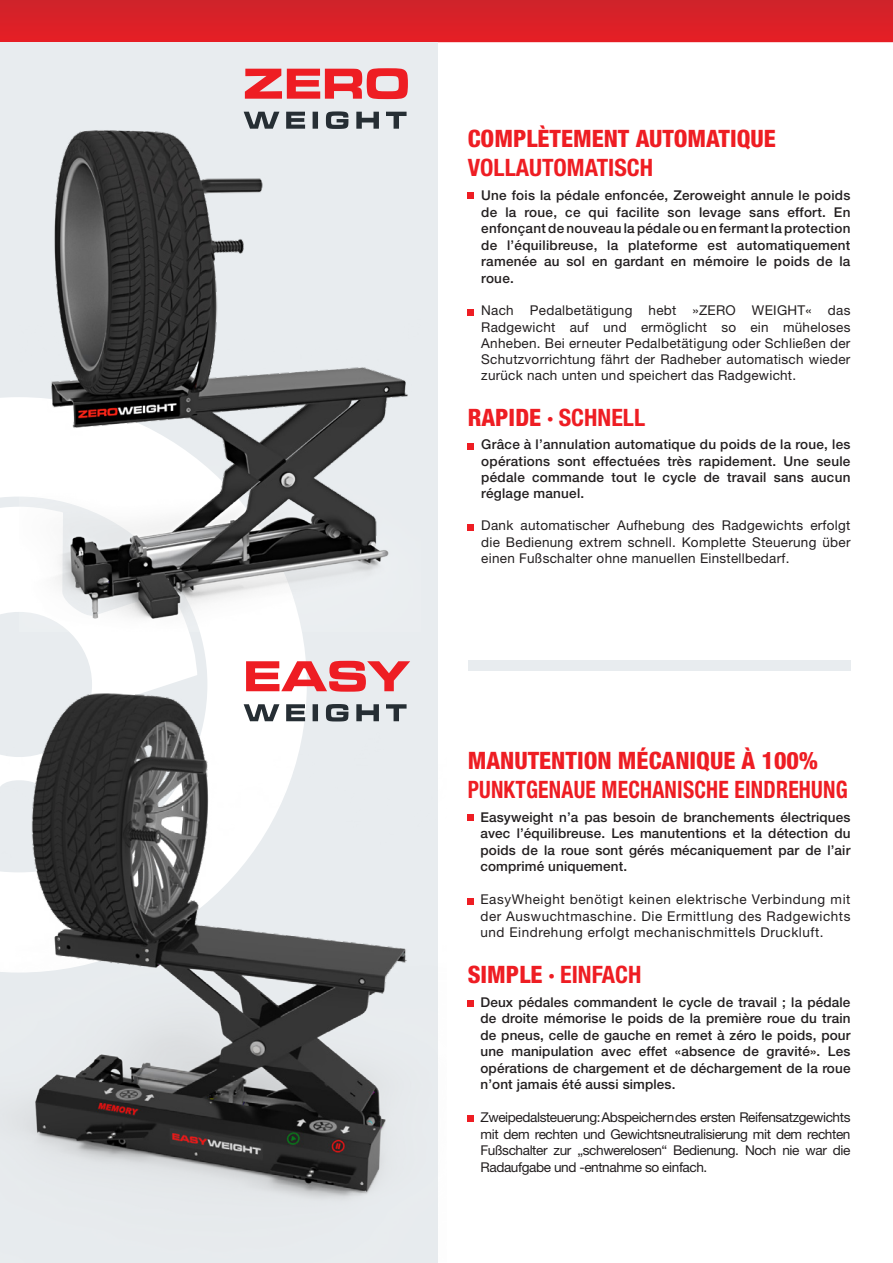
<style>
.page{position:relative;width:893px;height:1263px;background:#fff}
.page>*{position:absolute;margin:0;border:0;box-sizing:border-box;transform-origin:0 0}
.t1{font:800 condensed 24px "Helvetica Neue LT Std";color:#ee1d23}
.t2{font:700 condensed 24px "Helvetica Neue LT Std";letter-spacing:.01em;color:#ee1d23}
.t3{font:700 condensed 24px "Helvetica Neue LT Std";letter-spacing:.01em;color:#ee1d23;scale:.9 1}
.t4{font:500 13.5px/16.5px "Helvetica Neue LT Std";letter-spacing:.01em;color:#231f20;text-align:justify}
.t5{font:13.5px/16.2px "Helvetica Neue LT Std";letter-spacing:.02em;color:#231f20;text-align:justify}
.s1{font-weight:800}
</style>
<div class="page">
<svg style="left:0;top:0;width:893px;height:148px"></svg>
<div style="left:0;top:43px;width:437px;height:1220px;background:#e8ecef"></div>
<svg style="left:0;top:397px;width:304px;height:245px;fill:#fff"></svg>
<svg style="left:244px;top:111px;width:163px;height:7px"></svg>
<svg style="left:245px;top:68px;width:163px;height:31px"></svg>
<div style="left:468px;top:661px;width:382px;height:10px;background:#e8ecef"></div>
<img style="left:19px;top:118px;width:389px;height:513px">
<img style="left:0;top:642px;width:438px;height:621px">
<div style="left:468px;top:192px;width:6px;height:7px;background:#ee1d23"></div>
<svg style="left:468px;top:309px;width:6px;height:6px"></svg>
<svg style="left:468px;top:443px;width:6px;height:6px"></svg>
<svg style="left:468px;top:524px;width:6px;height:6px"></svg>
<svg style="left:468px;top:814px;width:6px;height:6px"></svg>
<svg style="left:468px;top:898px;width:6px;height:6px"></svg>
<svg style="left:468px;top:1000px;width:6px;height:6px"></svg>
<svg style="left:468px;top:1116px;width:6px;height:6px"></svg>
<p class="t1" style="left:468px;top:124px;width:310px">COMPLÈTEMENT AUTOMATIQUE</p>
<p class="t2" style="left:468px;top:153px;width:187px">VOLLAUTOMATISCH</p>
<p class="t4" style="left:481px;top:187px;width:371px">Une fois la pédale enfoncée, Zeroweight annule le poids de la roue, ce qui facilite son levage sans effort. En enfonçant de nouveau la pédale ou en fermant la protection de l’équilibreuse, la plateforme est automatiquement ramenée au sol en gardant en mémoire le poids de la roue.</p>
<p class="t5" style="left:481px;top:302px;width:371px">Nach Pedalbetätigung hebt »ZERO WEIGHT« das Radgewicht auf und ermöglicht so ein müheloses Anheben. Bei erneuter Pedalbetätigung oder Schließen der Schutzvorrichtung fährt der Radheber automatisch wieder zurück nach unten und speichert das Radgewicht.</p>
<p class="t2" style="left:468px;top:402px;width:179px"><span class="s1">RAPIDE</span> · SCHNELL</p>
<p class="t4" style="left:481px;top:436px;width:371px">Grâce à l’annulation automatique du poids de la roue, les opérations sont effectuées très rapidement. Une seule pédale commande tout le cycle de travail sans aucun réglage manuel.</p>
<p class="t5" style="left:481px;top:517px;width:371px">Dank automatischer Aufhebung des Radgewichts erfolgt die Bedienung extrem schnell. Komplette Steuerung über einen Fußschalter ohne manuellen Einstellbedarf.</p>
<p class="t1" style="left:468px;top:745px;width:351px">MANUTENTION MÉCANIQUE À 100%</p>
<p class="t3" style="left:468px;top:775px;width:424px">PUNKTGENAUE MECHANISCHE EINDREHUNG</p>
<p class="t4" style="left:480px;top:808px;width:371px">Easyweight n’a pas besoin de branchements électriques avec l’équilibreuse. Les manutentions et la détection du poids de la roue sont gérés mécaniquement par de l’air comprimé uniquement.</p>
<p class="t5" style="left:480px;top:891px;width:371px">EasyWheight benötigt keinen elektrische Verbindung mit der Auswuchtmaschine. Die Ermittlung des Radgewichts und Eindrehung erfolgt mechanischmittels Druckluft.</p>
<p class="t2" style="left:468px;top:959px;width:175px"><span class="s1">SIMPLE</span> · EINFACH</p>
<p class="t4" style="left:480px;top:993px;width:371px">Deux pédales commandent le cycle de travail ; la pédale de droite mémorise le poids de la première roue du train de pneus, celle de gauche en remet à zéro le poids, pour une manipulation avec effet «absence de gravité». Les opérations de chargement et de déchargement de la roue n’ont jamais été aussi simples.</p>
<p class="t5" style="left:480px;top:1109px;width:371px">Zweipedalsteuerung: Abspeichern des ersten Reifensatzgewichts mit dem rechten und Gewichtsneutralisierung mit dem rechten Fußschalter zur „schwerelosen“ Bedienung. Noch nie war die Radaufgabe und -entnahme so einfach.</p>
</div>
